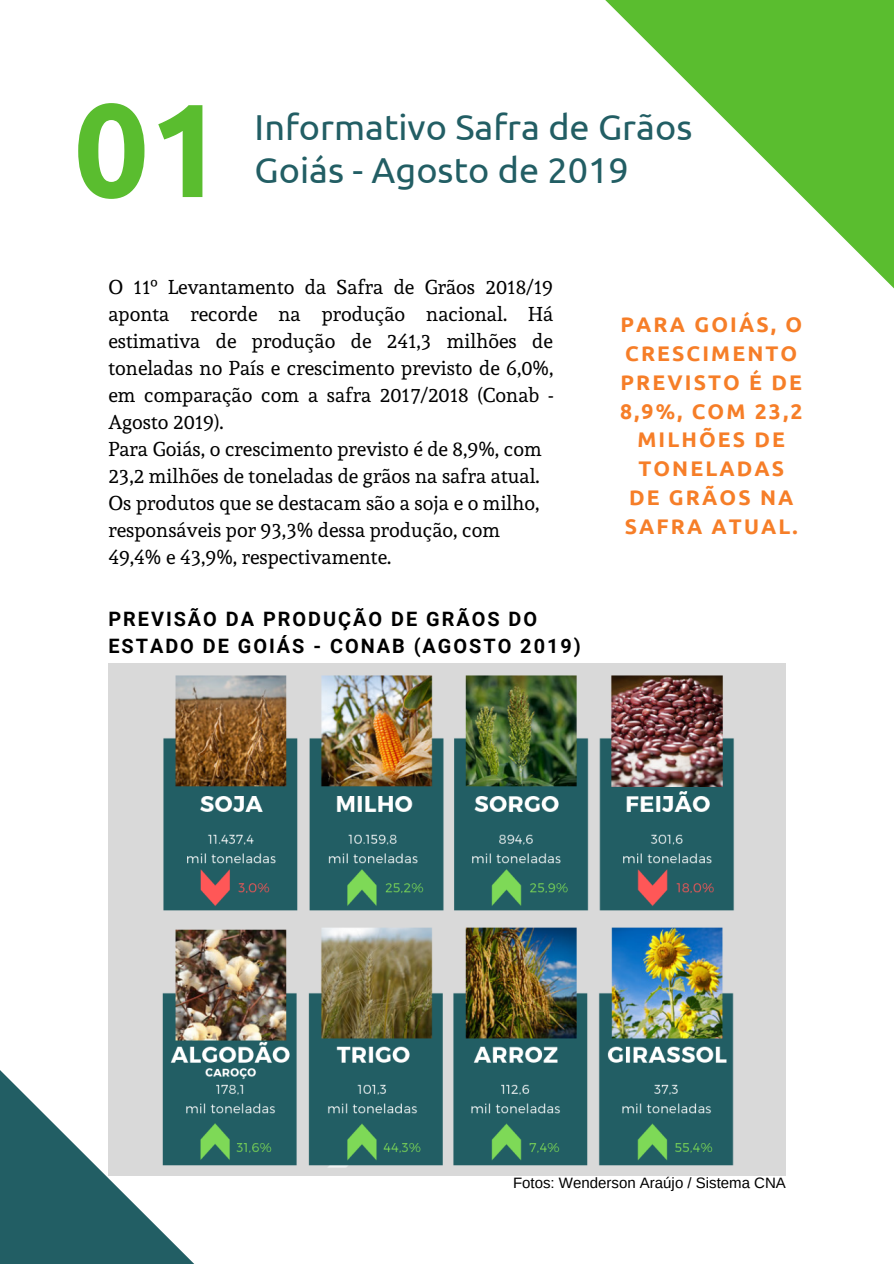
<style>
.page{position:relative;width:894px;height:1264px;background:#fff}
.page>*{position:absolute;margin:0;border:0;box-sizing:border-box;transform-origin:0 0}
.t1{font:700 132.45px "Ubuntu";color:#5abd2f}
.t2{font:36px "Ubuntu";color:#225e64}
.t3{font:700 21.15px/28.8px "Ubuntu";letter-spacing:.1em;color:#f67e28;text-align:center}
.t4{font:19.8px/27px "Andada";color:#000}
.t5{font:700 19.8px/27px "Roboto";letter-spacing:.1em;color:#000}
.t6{font:15px "Arimo";color:#000}
.s1{font-family:"Noto Sans"}
</style>
<div class="page">
<svg style="left:605px;top:0;width:288px;height:288px"></svg>
<svg style="left:0;top:1070px;width:460px;height:193px"></svg>
<img style="left:108px;top:663px;width:677px;height:512px">
<h1 class="t1" style="left:74px;top:74px;width:152px">01</h1>
<h2 class="t2" style="left:254px;top:107px;width:439px">Informativo Safra de Grãos</h2>
<h2 class="t2" style="left:254px;top:150px;width:375px">Goiás - Agosto de 2019</h2>
<p class="t4" style="left:108px;top:273px;width:447px">O 11º Levantamento da Safra de Grãos 2018/19 aponta recorde na produção nacional. Há estimativa de produção de 241,3 milhões de toneladas no País e crescimento previsto de 6,0<span class="s1">%</span>, em comparação com a safra 2017/2018 (Conab - Agosto 2019).<br>Para Goiás, o crescimento previsto é de 8,9<span class="s1">%</span>, com 23,2 milhões de toneladas de grãos na safra atual.<br>Os produtos que se destacam são a soja e o milho, responsáveis por 93,3<span class="s1">%</span> dessa produção, com 49,4<span class="s1">%</span> e 43,9<span class="s1">%</span>, respectivamente.</p>
<p class="t5" style="left:108px;top:605px;width:474px">PREVISÃO DA PRODUÇÃO DE GRÃOS DO<br>ESTADO DE GOIÁS - CONAB (AGOSTO 2019)</p>
<p class="t3" style="left:620px;top:310px;width:184px">PARA GOIÁS, O<br>CRESCIMENTO<br>PREVISTO É DE<br>8,9%, COM 23,2<br>MILHÕES DE<br>TONELADAS<br>DE GRÃOS NA<br>SAFRA ATUAL.</p>
<p class="t6" style="left:513px;top:1174px;width:274px">Fotos: Wenderson Araújo / Sistema CNA</p>
</div>
